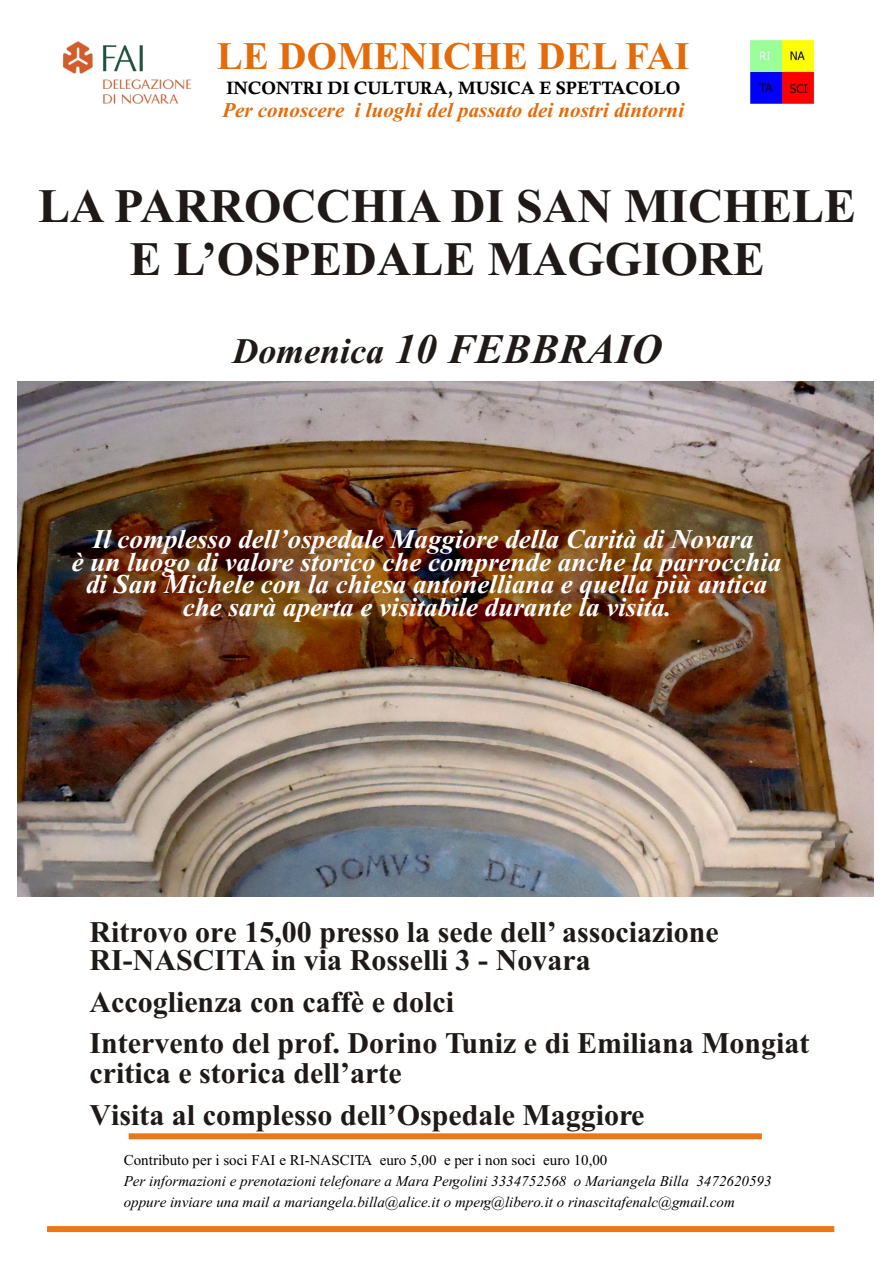
<style>
.page{position:relative;width:894px;height:1263px;background:#fff}
.page>*{position:absolute;margin:0;border:0;box-sizing:border-box;transform-origin:0 0}
.t1{font:700 48px/53.1px "Times New Roman";color:#1f1a17;text-align:center}
.t2{font:italic 700 42px "Times New Roman";color:#1f1a17}
.t3{font:700 39px "Times New Roman";color:#e36b0a}
.t4{font:700 30px/41.4px "Times New Roman";color:#1f1a17}
.t5{font:italic 700 27px/22.5px "Times New Roman";color:#fff;text-align:center}
.t6{font:italic 700 21px "Times New Roman";color:#e36b0a}
.t7{font:700 18px "Calisto";color:#000}
.t8{font:italic 15px/20.7px "Times New Roman";color:#000}
.t9{font:15px "Times New Roman";color:#000}
.s1{font-size:36px}
</style>
<div class="page">
<img style="left:18px;top:382px;width:856px;height:514px">
<img style="left:751px;top:40px;width:64px;height:64px">
<div style="left:129px;top:1133px;width:633px;height:6px;background:#e8781a"></div>
<div style="left:47px;top:1226px;width:787px;height:6px;background:#e8781a"></div>
<img style="left:62px;top:41px;width:130px;height:64px">
<h3 class="t3" style="left:217px;top:43px;width:474px">LE DOMENICHE DEL FAI</h3>
<p class="t6" style="left:222px;top:103px;width:463px">Per conoscere i luoghi del passato dei nostri dintorni</p>
<p class="t7" style="left:227px;top:81px;width:456px">INCONTRI DI CULTURA, MUSICA E SPETTACOLO</p>
<h1 class="t1" style="left:38px;top:184px;width:819px">LA PARROCCHIA DI SAN MICHELE<br>E L’OSPEDALE MAGGIORE</h1>
<h2 class="t2" style="left:232px;top:334px;width:431px"><span class="s1">Domenica</span> 10 FEBBRAIO</h2>
<p class="t5" style="left:72px;top:531px;width:711px">Il complesso dell’ospedale Maggiore della Carità di Novara<br>è un luogo di valore storico che comprende anche la parrocchia di San Michele con la chiesa antonelliana e quella più antica che sarà aperta e visitabile durante la visita.</p>
<p class="t4" style="left:89px;top:921px;width:631px;line-height:28.2px">Ritrovo ore 15,00 presso la sede dell’ associazione<br>RI-NASCITA in via Rosselli 3 - Novara</p>
<p class="t4" style="left:89px;top:984px;width:722px">Accoglienza con caffè e dolci<br>Intervento del prof. Dorino Tuniz e di Emiliana Mongiat</p>
<p class="t4" style="left:89px;top:1056px;width:556px">critica e storica dell’arte<br>Visita al complesso dell’Ospedale Maggiore</p>
<p class="t9" style="left:124px;top:1155px;width:485px">Contributo per i soci FAI e RI-NASCITA euro 5,00 e per i non soci euro 10,00</p>
<p class="t8" style="left:124px;top:1172px;width:649px">Per informazioni e prenotazioni telefonare a Mara Pergolini 3334752568 o Mariangela Billa 3472620593 oppure inviare una mail a mariangela.billa@alice.it o mperg@libero.it o rinascitafenalc@gmail.com</p>
</div>
